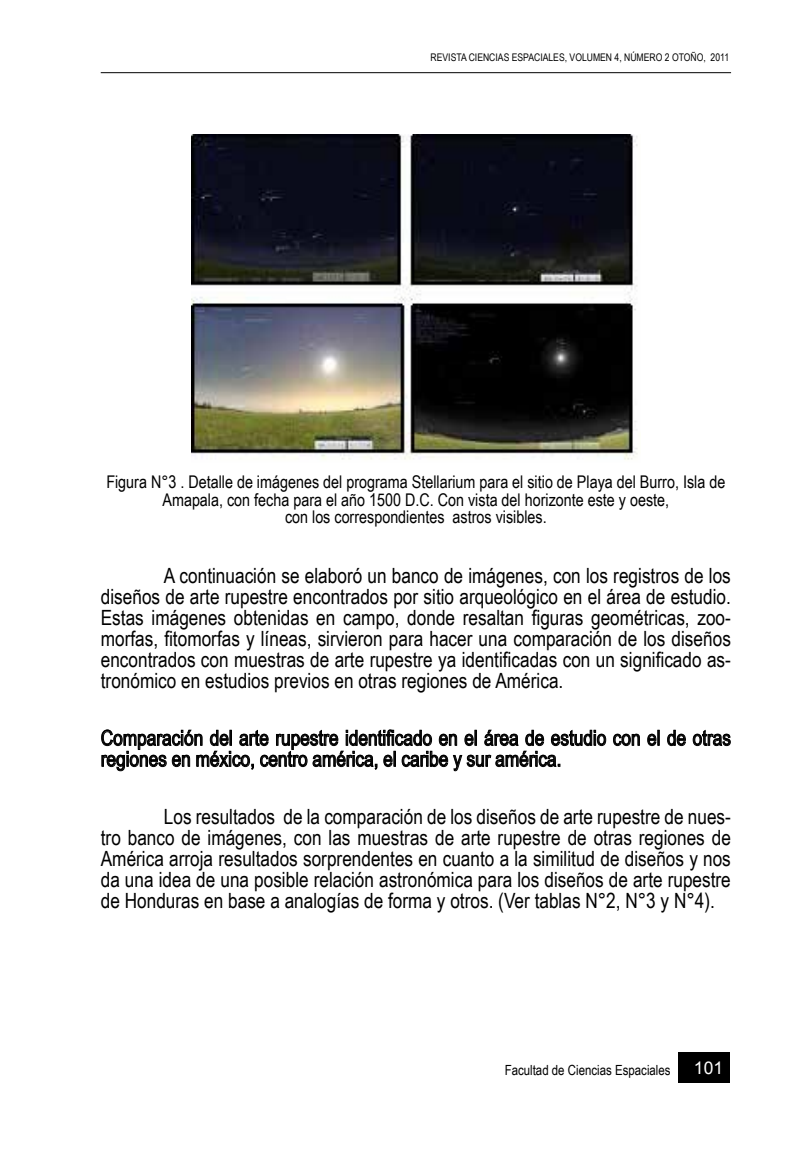
<style>
.page{position:relative;width:794px;height:1161px;background:#fff}
.page>*{position:absolute;margin:0;border:0;box-sizing:border-box;transform-origin:0 0}
.t1{font:21px/21px "Arial Narrow";color:#000;text-align:justify}
.t2{font:17.5px/17.5px "Arial Narrow";color:#000;text-align:center}
.t3{font:17.5px "Arial";color:#fff}
.t4{font:14px "Arial Narrow";color:#000}
.t5{font:10.5px "Arial Narrow";color:#000}
</style>
<div class="page">
<div style="left:678px;top:1052px;width:51px;height:30px;background:#000"></div>
<hr style="left:101px;top:72px;width:630px;height:1px;background:#000">
<img style="left:191px;top:135px;width:447px;height:325px">
<svg style="left:613px;top:733px;width:27px;height:13px"></svg>
<svg style="left:647px;top:730px;width:12px;height:16px"></svg>
<svg style="left:667px;top:730px;width:19px;height:16px"></svg>
<svg style="left:692px;top:729px;width:39px;height:17px"></svg>
<svg style="left:101px;top:729px;width:505px;height:42px"></svg>
<p class="t5" style="left:430px;top:50px;width:300px">revista ciencias espaciales, volumen 4, número 2 otoño, 2011</p>
<p class="t2" style="left:106px;top:472px;width:620px">Figura N°3 . Detalle de imágenes del programa Stellarium para el sitio de Playa del Burro, Isla de<br>Amapala, con fecha para el año 1500 D.C. Con vista del horizonte este y oeste,<br>con los correspondientes astros visibles.</p>
<p class="t1" style="left:101px;top:564px;width:631px;text-indent:63px">A continuación se elaboró un banco de imágenes, con los registros de los diseños de arte rupestre encontrados por sitio arqueológico en el área de estudio.<br>Estas imágenes obtenidas en campo, donde resaltan figuras geométricas, zoo&shy;morfas, fitomorfas y líneas, sirvieron para hacer una comparación de los diseños encontrados con muestras de arte rupestre ya identificadas con un significado as&shy;tronómico en estudios previos en otras regiones de América.</p>
<p class="t1" style="left:101px;top:727px;width:631px">Comparación del arte rupestre identificado en el área de estudio con el de otras regiones en méxico, centro américa, el caribe y sur américa.</p>
<p class="t1" style="left:101px;top:805px;width:631px;text-indent:63px">Los resultados de la comparación de los diseños de arte rupestre de nues&shy;tro banco de imágenes, con las muestras de arte rupestre de otras regiones de América arroja resultados sorprendentes en cuanto a la similitud de diseños y nos da una idea de una posible relación astronómica para los diseños de arte rupestre de Honduras en base a analogías de forma y otros. (Ver tablas N°2, N°3 y N°4).</p>
<p class="t4" style="left:505px;top:1060px;width:167px">Facultad de Ciencias Espaciales</p>
<p class="t3" style="left:694px;top:1056px;width:31px">101</p>
</div>
